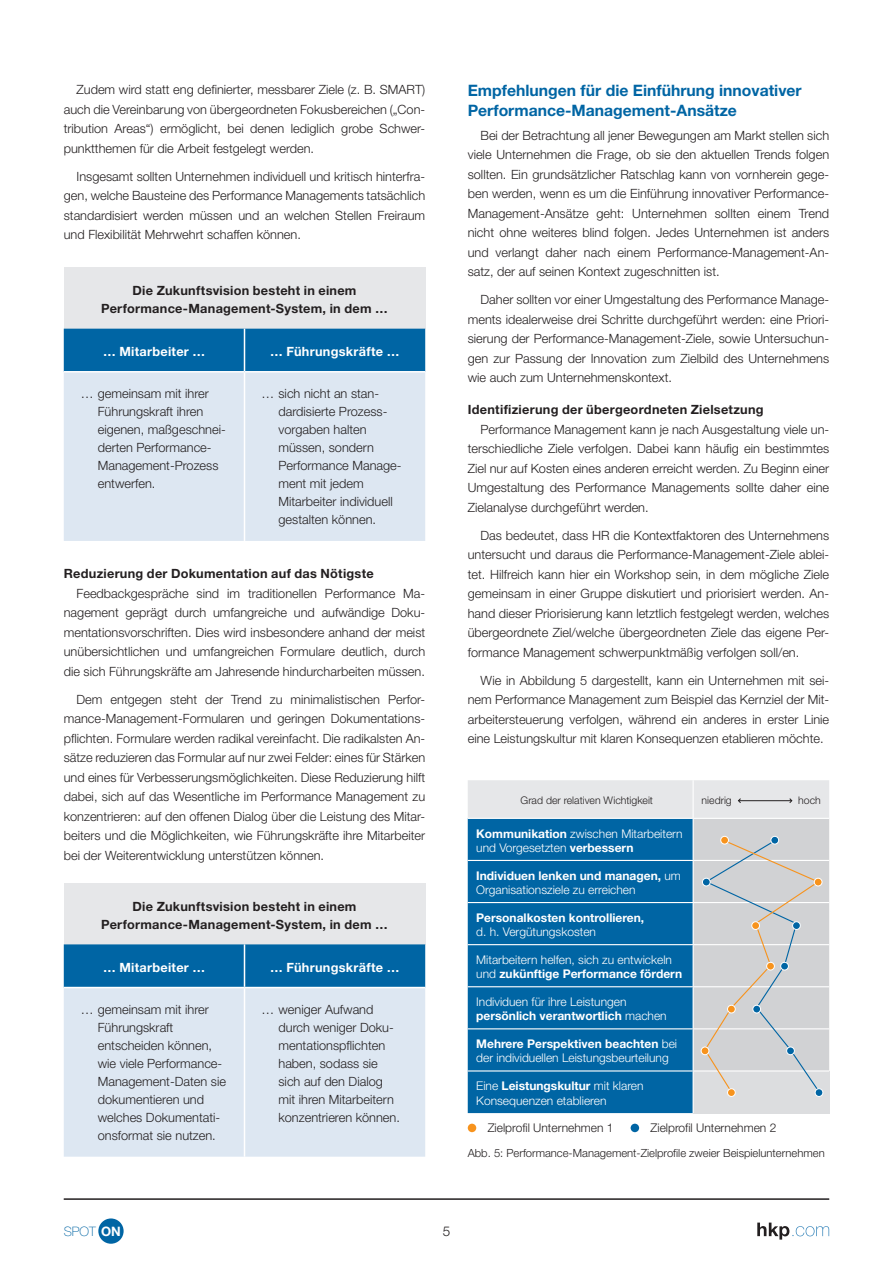
<style>
.page{position:relative;width:893px;height:1263px;background:#fff}
.page>*{position:absolute;margin:0;border:0;box-sizing:border-box;transform-origin:0 0}
.t1{font:700 15.75px/19.5px "Helvetica Neue LT Std";color:#0065a4}
.t2{font:300 13.5px "Helvetica Neue LT Std";color:#231f20}
.t3{font:100 13.05px "Helvetica Neue LT Std";color:#0065a4}
.t4{font:300 12.75px/19.5px "Helvetica Neue LT Std";color:#231f20;text-align:justify}
.t5{font:700 12.75px/18px "Helvetica Neue LT Std";letter-spacing:.02em;color:#231f20;text-align:center}
.t6{font:700 12.75px "Helvetica Neue LT Std";letter-spacing:.02em;color:#fff}
.t7{font:300 12px/14.4px "Helvetica Neue LT Std";color:#fff}
.t8{font:300 12px "Helvetica Neue LT Std";color:#231f20}
.t9{font:700 12px "Helvetica Neue LT Std";color:#fff}
.t10{font:300 11.25px "Helvetica Neue LT Std";color:#231f20}
.t11{font:300 10.5px "Helvetica Neue LT Std";color:#231f20}
.s1{font-weight:700}
.s2{font-weight:700;color:#fff}
</style>
<div class="page">
<svg style="left:757px;top:1222px;width:72px;height:17px"></svg>
<hr style="left:64px;top:1199px;width:765px;height:1px;background:#231f20">
<div style="left:98px;top:1218px;width:26px;height:26px;background:#0065a4;border-radius:50%"></div>
<div style="left:64px;top:883px;width:361px;height:61px;background:#e6e7e9"></div>
<div style="left:64px;top:944px;width:361px;height:43px;background:#0065a4"></div>
<div style="left:64px;top:988px;width:361px;height:169px;background:#dde7f2"></div>
<hr style="left:244px;top:944px;width:1px;height:43px;background:#fff">
<hr style="left:244px;top:988px;width:1px;height:169px;background:#fff">
<div style="left:64px;top:268px;width:361px;height:61px;background:#e6e7e9"></div>
<div style="left:64px;top:329px;width:361px;height:42px;background:#0065a4"></div>
<div style="left:64px;top:372px;width:361px;height:169px;background:#dde7f2"></div>
<hr style="left:244px;top:329px;width:1px;height:42px;background:#fff">
<hr style="left:244px;top:372px;width:1px;height:169px;background:#fff">
<div style="left:468px;top:1124px;width:8px;height:8px;background:#f7931d;border-radius:50%"></div>
<div style="left:631px;top:1124px;width:8px;height:8px;background:#0065a4;border-radius:50%"></div>
<div style="left:468px;top:1094px;width:225px;height:19px;background:#0065a4"></div>
<div style="left:693px;top:1071px;width:136px;height:42px;background:#dcdddf"></div>
<hr style="left:693px;top:1071px;width:1px;height:42px;background:#fff">
<div style="left:727px;top:1089px;width:8px;height:7px;background:#f7931d;border-radius:50%"></div>
<div style="left:727px;top:1088px;width:9px;height:9px;border:1px solid #fff;border-radius:50%"></div>
<div style="left:815px;top:1089px;width:8px;height:7px;background:#0065a4;border-radius:50%"></div>
<div style="left:815px;top:1088px;width:8px;height:9px;border:1px solid #fff;border-radius:50%"></div>
<svg style="left:468px;top:780px;width:361px;height:314px;background:#659bbd"></svg>
<p class="t4" style="left:64px;top:80px;width:363px;text-indent:13px">Zudem wird statt eng definierter, messbarer Ziele (z. B. SMART) auch die Vereinbarung von übergeordneten Fokusbereichen („Con&shy;tribution Areas“) ermöglicht, bei denen lediglich grobe Schwer&shy;punktthemen für die Arbeit festgelegt werden.</p>
<p class="t4" style="left:64px;top:166px;width:363px;text-indent:13px">Insgesamt sollten Unternehmen individuell und kritisch hinterfra&shy;gen, welche Bausteine des Performance Managements tatsächlich standardisiert werden müssen und an welchen Stellen Freiraum und Flexibilität Mehrwehrt schaffen können.</p>
<p class="t5" style="left:101px;top:281px;width:288px">Die Zukunftsvision besteht in einem<br>Performance-Management-System, in dem …</p>
<p class="t6" style="left:103px;top:344px;width:104px">… Mitarbeiter …</p>
<p class="t6" style="left:270px;top:344px;width:131px">… Führungskräfte …</p>
<p class="t4" style="left:98px;top:384px;width:130px;line-height:18px;text-align:left;text-indent:-17px">… gemeinsam mit ihrer<br>Führungskraft ihren eigenen, maßgeschnei&shy;derten Performance-<br>Management-Prozess entwerfen.</p>
<p class="t4" style="left:278px;top:384px;width:125px;line-height:18px;text-align:left;text-indent:-17px">… sich nicht an stan&shy;dardisierte Prozess&shy;vorgaben halten müssen, sondern<br>Performance Manage&shy;ment mit jedem<br>Mitarbeiter individuell gestalten können.</p>
<p class="t5" style="left:64px;top:564px;width:311px">Reduzierung der Dokumentation auf das Nötigste</p>
<p class="t4" style="left:64px;top:583px;width:363px;text-indent:13px">Feedbackgespräche sind im traditionellen Performance Ma&shy;nagement geprägt durch umfangreiche und aufwändige Doku&shy;mentationsvorschriften. Dies wird insbesondere anhand der meist unübersichtlichen und umfangreichen Formulare deutlich, durch die sich Führungskräfte am Jahresende hindurcharbeiten müssen.</p>
<p class="t4" style="left:64px;top:689px;width:363px;text-indent:13px">Dem entgegen steht der Trend zu minimalistischen Perfor&shy;mance-Management-Formularen und geringen Dokumentations&shy;pflichten. Formulare werden radikal vereinfacht. Die radikalsten An&shy;sätze reduzieren das Formular auf nur zwei Felder: eines für Stärken und eines für Verbesserungsmöglichkeiten. Diese Reduzierung hilft dabei, sich auf das Wesentliche im Performance Management zu konzentrieren: auf den offenen Dialog über die Leistung des Mitar&shy;beiters und die Möglichkeiten, wie Führungskräfte ihre Mitarbeiter bei der Weiterentwicklung unterstützen können.</p>
<p class="t5" style="left:101px;top:897px;width:288px">Die Zukunftsvision besteht in einem<br>Performance-Management-System, in dem …</p>
<p class="t6" style="left:103px;top:959px;width:104px">… Mitarbeiter …</p>
<p class="t6" style="left:270px;top:959px;width:131px">… Führungskräfte …</p>
<p class="t4" style="left:98px;top:1000px;width:130px;line-height:18px;text-align:left;text-indent:-17px">… gemeinsam mit ihrer<br>Führungskraft entscheiden können, wie viele Performance-<br>Management-Daten sie dokumentieren und welches Dokumentati&shy;onsformat sie nutzen.</p>
<p class="t4" style="left:278px;top:1000px;width:123px;line-height:18px;text-align:left;text-indent:-17px">… weniger Aufwand durch weniger Doku&shy;mentationspflichten haben, sodass sie sich auf den Dialog mit ihren Mitarbeitern konzentrieren können.</p>
<p class="t1" style="left:468px;top:81px;width:335px">Empfehlungen für die Einführung innovativer<br>Performance-Management-Ansätze</p>
<p class="t4" style="left:468px;top:125px;width:363px;text-indent:13px">Bei der Betrachtung all jener Bewegungen am Markt stellen sich viele Unternehmen die Frage, ob sie den aktuellen Trends folgen sollten. Ein grundsätzlicher Ratschlag kann von vornherein gege&shy;ben werden, wenn es um die Einführung innovativer Performance-Management-Ansätze geht: Unternehmen sollten einem Trend nicht ohne weiteres blind folgen. Jedes Unternehmen ist anders und verlangt daher nach einem Performance-Management-An&shy;satz, der auf seinen Kontext zugeschnitten ist.</p>
<p class="t4" style="left:468px;top:289px;width:363px;text-indent:13px">Daher sollten vor einer Umgestaltung des Performance Manage&shy;ments idealerweise drei Schritte durchgeführt werden: eine Priori&shy;sierung der Performance-Management-Ziele, sowie Untersuchun&shy;gen zur Passung der Innovation zum Zielbild des Unternehmens wie auch zum Unternehmenskontext.</p>
<p class="t5" style="left:468px;top:400px;width:297px">Identifizierung der übergeordneten Zielsetzung</p>
<p class="t4" style="left:468px;top:419px;width:363px;text-indent:13px">Performance Management kann je nach Ausgestaltung viele un&shy;terschiedliche Ziele verfolgen. Dabei kann häufig ein bestimmtes Ziel nur auf Kosten eines anderen erreicht werden. Zu Beginn einer Umgestaltung des Performance Managements sollte daher eine Zielanalyse durchgeführt werden.</p>
<p class="t4" style="left:468px;top:525px;width:363px;text-indent:13px">Das bedeutet, dass HR die Kontextfaktoren des Unternehmens untersucht und daraus die Performance-Management-Ziele ablei&shy;tet. Hilfreich kann hier ein Workshop sein, in dem mögliche Ziele gemeinsam in einer Gruppe diskutiert und priorisiert werden. An&shy;hand dieser Priorisierung kann letztlich festgelegt werden, welches übergeordnete Ziel/welche übergeordneten Ziele das eigene Per&shy;formance Management schwerpunktmäßig verfolgen soll/en.</p>
<p class="t4" style="left:468px;top:670px;width:363px;text-indent:13px">Wie in Abbildung 5 dargestellt, kann ein Unternehmen mit sei&shy;nem Performance Management zum Beispiel das Kernziel der Mit&shy;arbeitersteuerung verfolgen, während ein anderes in erster Linie eine Leistungskultur mit klaren Konsequenzen etablieren möchte.</p>
<p class="t11" style="left:521px;top:794px;width:134px">Grad der relativen Wichtigkeit</p>
<p class="t11" style="left:702px;top:794px;width:32px">niedrig</p>
<p class="t11" style="left:798px;top:794px;width:24px">hoch</p>
<p class="t7" style="left:476px;top:826px;width:208px"><span class="s1">Kommunikation</span> zwischen Mitarbeitern und Vorgesetzten <span class="s1">verbessern</span></p>
<p class="t7" style="left:476px;top:868px;width:206px"><span class="s1">Individuen lenken und managen,</span> um<br>Organisationsziele zu erreichen</p>
<p class="t9" style="left:476px;top:910px;width:169px">Personalkosten kontrollieren,</p>
<p class="t7" style="left:476px;top:924px;width:121px">d. h. Vergütungskosten</p>
<p class="t7" style="left:476px;top:952px;width:207px">Mitarbeitern helfen, sich zu entwickeln und <span class="s1">zukünftige Performance fördern</span></p>
<p class="t7" style="left:476px;top:994px;width:192px">Individuen für ihre Leistungen <span class="s1">persönlich verantwortlich</span> machen</p>
<p class="t7" style="left:476px;top:1036px;width:202px"><span class="s1">Mehrere Perspektiven beachten</span> bei der individuellen Leistungsbeurteilung</p>
<p class="t7" style="left:476px;top:1078px;width:169px">Eine <span class="s1">Leistungskultur</span> mit klaren<br>Konsequenzen etablieren</p>
<p class="t8" style="left:488px;top:1121px;width:127px">Zielprofil Unternehmen 1</p>
<p class="t8" style="left:651px;top:1120px;width:127px">Zielprofil Unternehmen 2</p>
<p class="t10" style="left:468px;top:1146px;width:358px">Abb. 5: Performance-Management-Zielprofile zweier Beispielunternehmen</p>
<p class="t3" style="left:64px;top:1223px;width:59px">SPOT <span class="s2">ON</span></p>
<p class="t2" style="left:443px;top:1223px;width:9px">5</p>
</div>
